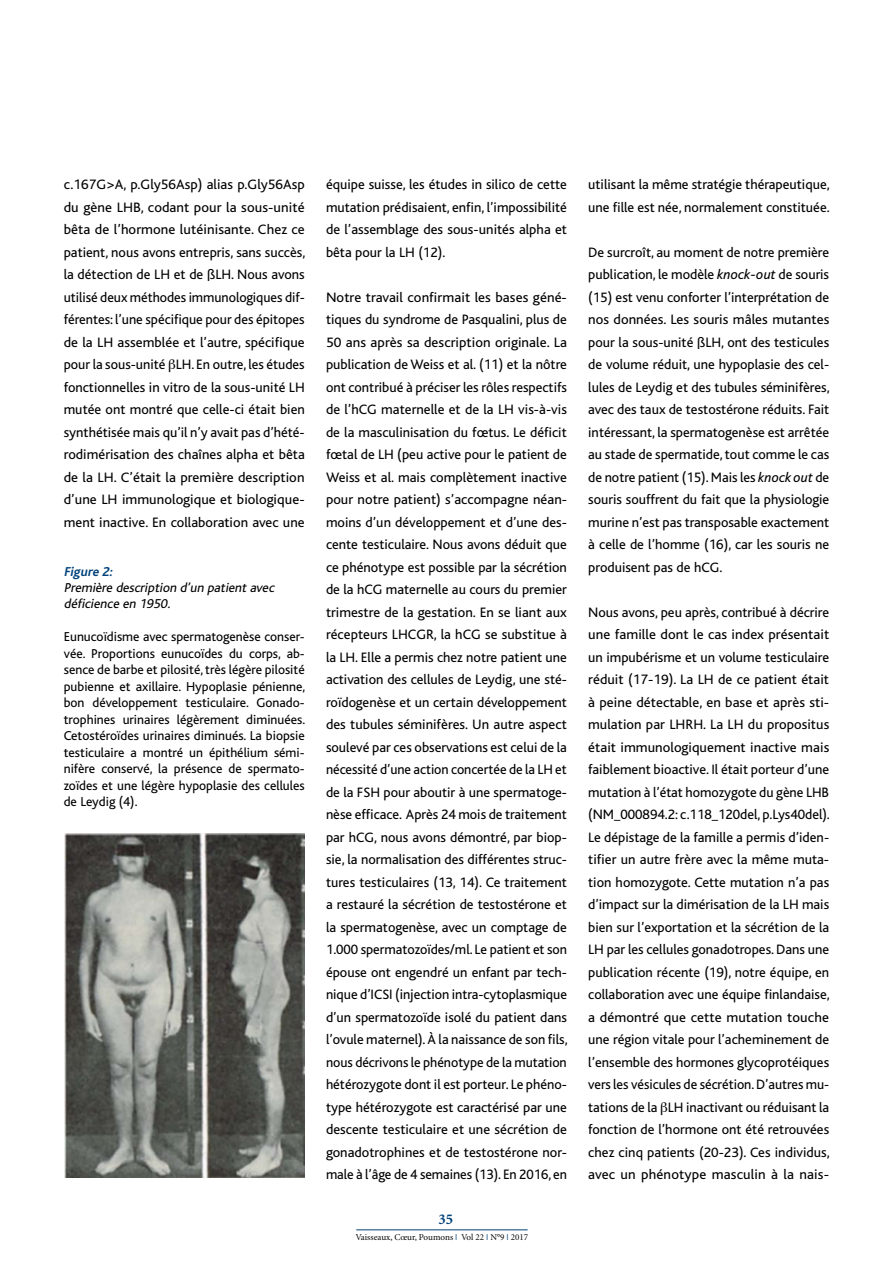
<style>
.page{position:relative;width:893px;height:1263px;background:#fff}
.page>*{position:absolute;margin:0;border:0;box-sizing:border-box;transform-origin:0 0}
.t1{font:700 15px "Minion";color:#00427a}
.t2{font:14.25px/22.5px "Bliss";color:#000;text-align:justify}
.t3{font:13.5px/16.5px "Bliss";color:#000;text-align:justify}
.t4{font:italic 13.5px/16.2px "Bliss";color:#000}
.t5{font:italic 700 13.5px "Bliss";color:#00427a}
.t6{font:9px "Minion";color:#000}
.s1{font-family:"Bliss";font-weight:300;color:#00427a}
.s2{font-style:italic}
</style>
<div class="page">
<hr style="left:356px;top:1229px;width:172px;height:1px;background:#00427a">
<img style="left:65px;top:833px;width:240px;height:345px">
<p class="t2" style="left:64px;top:173px;width:243px">c.167G&gt;A, p.Gly56Asp) alias p.Gly56Asp du gène LHB, codant pour la sous-unité bêta de l’hormone lutéinisante. Chez ce patient, nous avons entrepris, sans succès, la détection de LH et de ßLH. Nous avons utilisé deux méthodes immunologiques dif&shy;férentes: l’une spécifique pour des épitopes de la LH assemblée et l’autre, spécifique pour la sous-unité LH. En outre, les études fonctionnelles in vitro de la sous-unité LH mutée ont montré que celle-ci était bien synthétisée mais qu’il n’y avait pas d’hété&shy;rodimérisation des chaînes alpha et bêta de la LH. C’était la première description d’une LH immunologique et biologique&shy;ment inactive. En collaboration avec une</p>
<p class="t2" style="left:326px;top:173px;width:243px">équipe suisse, les études in silico de cette mutation prédisaient, enfin, l’impossibilité de l’assemblage des sous-unités alpha et bêta pour la LH (12).</p>
<p class="t2" style="left:326px;top:286px;width:243px">Notre travail confirmait les bases géné&shy;tiques du syndrome de Pasqualini, plus de 50 ans après sa description originale. La publication de Weiss et al. (11) et la nôtre ont contribué à préciser les rôles respectifs de l’hCG maternelle et de la LH vis-à-vis de la masculinisation du fœtus. Le déficit fœtal de LH (peu active pour le patient de Weiss et al. mais complètement inactive pour notre patient) s’accompagne néan&shy;moins d’un développement et d’une des&shy;cente testiculaire. Nous avons déduit que ce phénotype est possible par la sécrétion de la hCG maternelle au cours du premier trimestre de la gestation. En se liant aux récepteurs LHCGR, la hCG se substitue à la LH. Elle a permis chez notre patient une activation des cellules de Leydig, une sté&shy;roïdogenèse et un certain développement des tubules séminifères. Un autre aspect soulevé par ces observations est celui de la nécessité d’une action concertée de la LH et de la FSH pour aboutir à une spermatoge&shy;nèse efficace. Après 24 mois de traitement par hCG, nous avons démontré, par biop&shy;sie, la normalisation des différentes struc&shy;tures testiculaires (13, 14). Ce traitement a restauré la sécrétion de testostérone et la spermatogenèse, avec un comptage de 1.000 spermatozoïdes/ml. Le patient et son épouse ont engendré un enfant par tech&shy;nique d’ICSI (injection intra-cytoplasmique d’un spermatozoïde isolé du patient dans l’ovule maternel). À la naissance de son fils, nous décrivons le phénotype de la mutation hétérozygote dont il est porteur. Le phéno&shy;type hétérozygote est caractérisé par une descente testiculaire et une sécrétion de gonadotrophines et de testostérone nor&shy;male à l’âge de 4 semaines (13). En 2016, en</p>
<p class="t5" style="left:64px;top:564px;width:53px">Figure 2:</p>
<p class="t4" style="left:64px;top:580px;width:214px">Première description d’un patientavec déficience en 1950.</p>
<p class="t3" style="left:64px;top:629px;width:243px">Eunucoïdisme avec spermatogenèse conser&shy;vée. Proportions eunucoïdes du corps, ab&shy;sence de barbe et pilosité, très légère pilosité pubienne et axillaire. Hypoplasie pénienne, bon développement testiculaire. Gonado&shy;trophines urinaires légèrement diminuées.<br>Cetostéroïdes urinaires diminués. La biopsie testiculaire a montré un épithélium sémi&shy;nifère conservé, la présence de spermato&shy;zoïdes et une légère hypoplasie des cellules de Leydig (4).</p>
<p class="t1" style="left:438px;top:1212px;width:16px">35</p>
<p class="t6" style="left:356px;top:1233px;width:174px">Vaisseaux, Cœur, Poumons <span class="s1">I</span> Vol 22 <span class="s1">I</span> N°9 <span class="s1">I</span> 2017</p>
<p class="t2" style="left:588px;top:173px;width:243px">utilisant la même stratégie thérapeutique, une fille est née, normalement constituée.</p>
<p class="t2" style="left:588px;top:241px;width:243px">De surcroît, au moment de notre première publication, le modèle <span class="s2">knock-out</span> de souris (15) est venu conforter l’interprétation de nos données. Les souris mâles mutantes pour la sous-unité ßLH, ont des testicules de volume réduit, une hypoplasie des cel&shy;lules de Leydig et des tubules séminifères, avec des taux de testostérone réduits. Fait intéressant, la spermatogenèse est arrêtée au stade de spermatide, tout comme le cas de notre patient (15). Mais les <span class="s2">knock out</span> de souris souffrent du fait que la physiologie murine n’est pas transposable exactement à celle de l’homme (16), car les souris ne produisent pas de hCG.</p>
<p class="t2" style="left:588px;top:601px;width:243px">Nous avons, peu après, contribué à décrire une famille dont le cas index présentait un impubérisme et un volume testiculaire réduit (17-19). La LH de ce patient était à peine détectable, en base et après sti&shy;mulation par LHRH. La LH du propositus était immunologiquement inactive mais faiblement bioactive. Il était porteur d’une mutation à l’état homozygote du gène LHB (NM_000894.2: c.118_120del, p.Lys40del).<br>Le dépistage de la famille a permis d’iden&shy;tifier un autre frère avec la même muta&shy;tion homozygote. Cette mutation n’a pas d’impact sur la dimérisation de la LH mais bien sur l’exportation et la sécrétion de la LH par les cellules gonadotropes. Dans une publication récente (19), notre équipe, en collaboration avec une équipe finlandaise, a démontré que cette mutation touche une région vitale pour l’acheminement de l’ensemble des hormones glycoprotéiques vers les vésicules de sécrétion. D’autres mu&shy;tations de la LH inactivant ou réduisant la fonction de l’hormone ont été retrouvées chez cinq patients (20-23). Ces individus, avec un phénotype masculin à la nais-</p>
</div>
